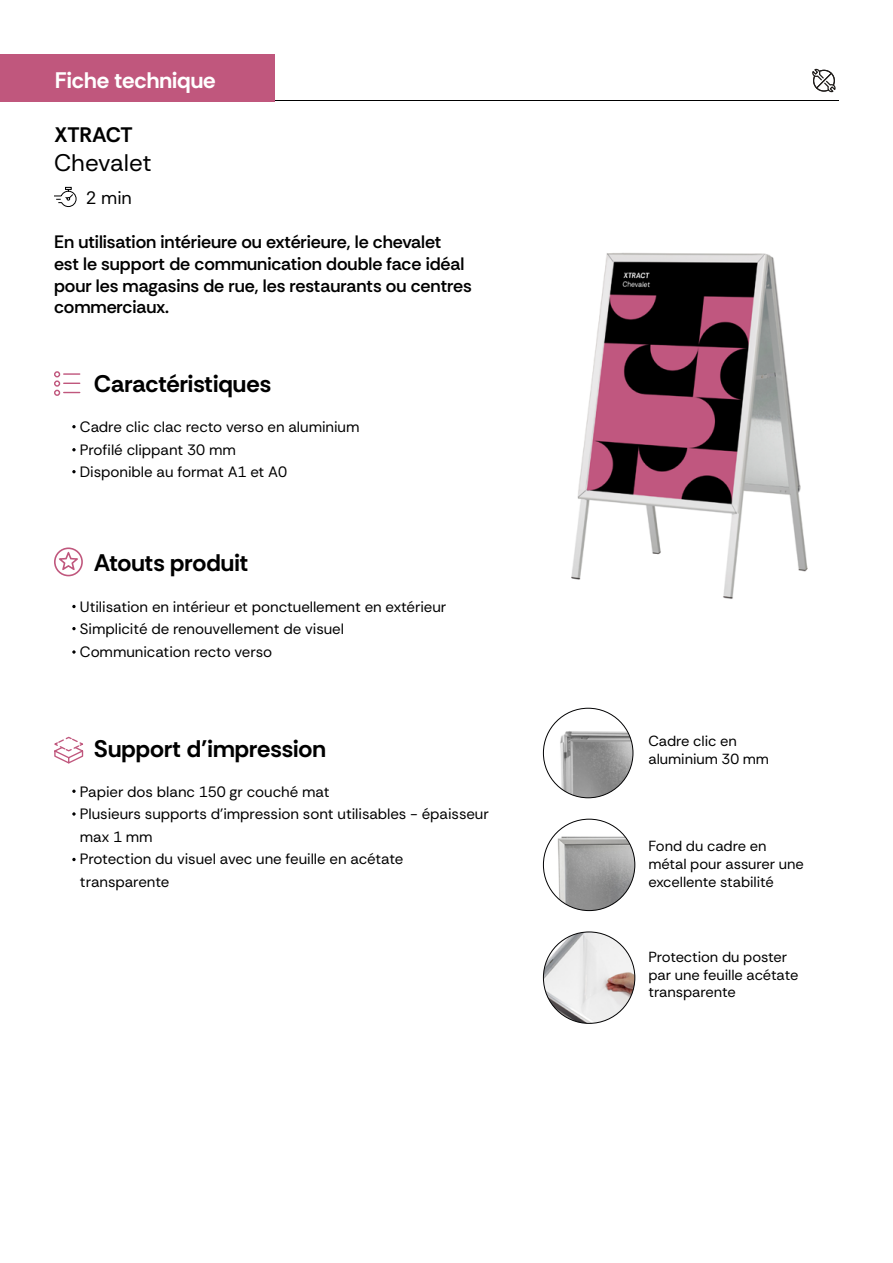
<style>
.page{position:relative;width:893px;height:1263px;background:#fff}
.page>*{position:absolute;margin:0;border:0;box-sizing:border-box;transform-origin:0 0}
.t1{font:700 24px "Rethink Sans";color:#000}
.t2{font:24px "Rethink Sans";color:#000}
.t3{font:700 22.5px "Rethink Sans";color:#fff}
.t4{font:700 21px "Rethink Sans";letter-spacing:-.01em;color:#000}
.t5{font:600 18px/21.6px "Rethink Sans";letter-spacing:-.005em;color:#000}
.t6{font:18px "Rethink Sans";color:#000}
.t7{font:15px/22.5px "Rethink Sans";letter-spacing:-.005em;color:#000}
.t8{font:14.7px/17.5px "Rethink Sans";letter-spacing:-.005em;color:#000}
</style>
<div class="page">
<hr style="left:275px;top:100px;width:564px;height:1px;background:#000">
<img style="left:543px;top:932px;width:92px;height:91px;border-radius:46px">
<img style="left:543px;top:819px;width:92px;height:91px;border-radius:46px">
<img style="left:543px;top:708px;width:90px;height:90px;border-radius:45px">
<div style="left:0;top:54px;width:275px;height:47px;background:#c0577d"></div>
<svg style="left:54px;top:187px;width:23px;height:20px"></svg>
<svg style="left:72px;top:425px;width:4px;height:3px"></svg>
<svg style="left:72px;top:448px;width:4px;height:3px"></svg>
<svg style="left:72px;top:470px;width:4px;height:3px"></svg>
<svg style="left:72px;top:605px;width:4px;height:3px"></svg>
<svg style="left:72px;top:650px;width:4px;height:4px"></svg>
<svg style="left:72px;top:789px;width:4px;height:4px"></svg>
<svg style="left:72px;top:812px;width:4px;height:4px"></svg>
<svg style="left:54px;top:371px;width:27px;height:25px"></svg>
<svg style="left:54px;top:547px;width:29px;height:30px"></svg>
<svg style="left:54px;top:736px;width:30px;height:28px"></svg>
<svg style="left:72px;top:627px;width:4px;height:3px"></svg>
<img style="left:571px;top:252px;width:237px;height:347px">
<svg style="left:72px;top:858px;width:4px;height:3px"></svg>
<svg style="left:812px;top:68px;width:24px;height:25px"></svg>
<h2 class="t3" style="left:55px;top:66px;width:162px">Fiche technique</h2>
<h3 class="t4" style="left:54px;top:122px;width:80px">XTRACT</h3>
<h1 class="t2" style="left:54px;top:148px;width:99px">Chevalet</h1>
<p class="t6" style="left:86px;top:186px;width:48px">2 min</p>
<p class="t5" style="left:54px;top:231px;width:419px">En utilisation intérieure ou extérieure, le chevalet<br>est le support de communication double face idéal pour les magasins de rue, les restaurants ou centres commerciaux.</p>
<h1 class="t1" style="left:94px;top:368px;width:179px">Caractéristiques</h1>
<p class="t7" style="left:80px;top:416px;width:281px">Cadre clic clac recto verso en aluminium<br>Profilé clippant 30 mm<br>Disponible au format A1 et A0</p>
<h1 class="t1" style="left:94px;top:548px;width:156px">Atouts produit</h1>
<p class="t7" style="left:80px;top:595px;width:368px">Utilisation en intérieur et ponctuellement en extérieur<br>Simplicité de renouvellement de visuel<br>Communication recto verso</p>
<h1 class="t1" style="left:94px;top:734px;width:234px">Support d’impression</h1>
<p class="t7" style="left:80px;top:780px;width:410px">Papier dos blanc 150 gr couché mat<br>Plusieurs supports d’impression sont utilisables - épaisseur max 1 mm<br>Protection du visuel avec une feuille en acétate transparente</p>
<p class="t8" style="left:648px;top:732px;width:122px">Cadre clic en aluminium 30 mm</p>
<p class="t8" style="left:648px;top:837px;width:157px">Fond du cadre en métal pour assurer une excellente stabilité</p>
<p class="t8" style="left:648px;top:948px;width:151px">Protection du poster par une feuille acétate transparente</p>
</div>
